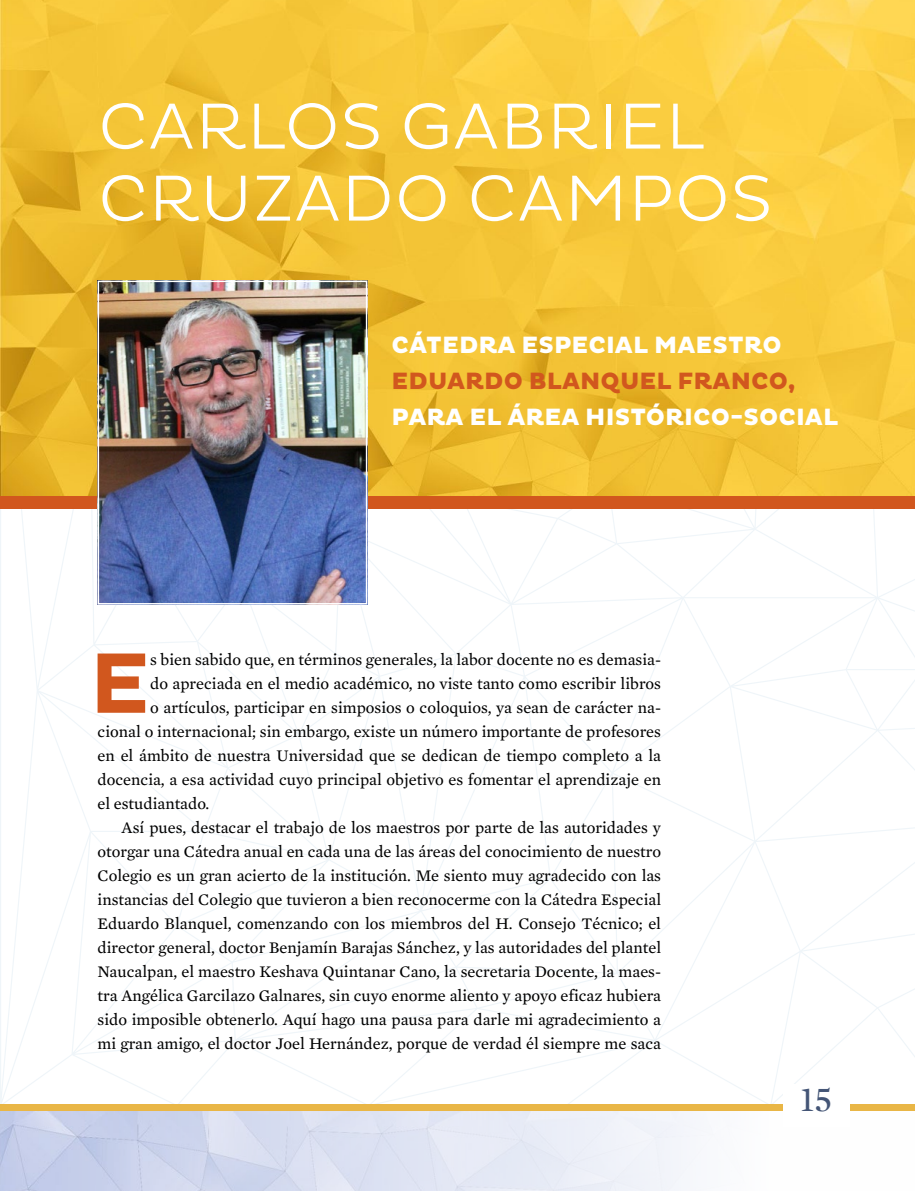
<style>
.page{position:relative;width:915px;height:1191px;background:#fff}
.page>*{position:absolute;margin:0;border:0;box-sizing:border-box;transform-origin:0 0}
.t1{font:700 87.15px "Pluto";color:#d1571e}
.t2{font:300 66px/72px "Pluto";letter-spacing:.015em;color:#fff}
.t3{font:36px "Mercury Display";color:#445576}
.t4{font:800 24px "Pluto";letter-spacing:.005em;color:#fff}
.t5{font:800 24px "Pluto";letter-spacing:.005em;color:#d1571e}
.t6{font:16.5px "Mercury Text G2";color:#000}
</style>
<div class="page">
<svg style="left:1px;top:508px;width:913px;height:596px"></svg>
<svg style="left:0;top:508px;width:1px;height:596px"></svg>
<img style="left:0;top:1110px;width:914px;height:81px">
<div style="left:0;top:1104px;width:914px;height:6px;background:#e9b646"></div>
<img style="left:0;top:0;width:914px;height:496px">
<div style="left:0;top:496px;width:914px;height:12px;background:#d1571e"></div>
<img style="left:101px;top:283px;width:263px;height:318px">
<div style="left:98px;top:280px;width:269px;height:324px;border:2px solid #fff"></div>
<div style="left:782px;top:1084px;width:67px;height:42px;background:#fff"></div>
<h2 class="t2" style="left:98px;top:91px;width:676px">CARLOS GABRIEL<br>CRUZADO CAMPOS</h2>
<h3 class="t4" style="left:391px;top:331px;width:391px">CÁTEDRA ESPECIAL MAESTRO</h3>
<h3 class="t5" style="left:391px;top:367px;width:405px">EDUARDO BLANQUEL FRANCO,</h3>
<h3 class="t4" style="left:391px;top:403px;width:448px">PARA EL ÁREA HISTÓRICO-SOCIAL</h3>
<h1 class="t1" style="left:89px;top:633px;width:62px">E</h1>
<p class="t6" style="left:150px;top:649px;width:512px">s bien sabido que, en términos generales, la labor docente no es demasia-</p>
<p class="t6" style="left:150px;top:673px;width:512px">do apreciada en el medio académico, no viste tanto como escribir libros</p>
<p class="t6" style="left:150px;top:697px;width:512px">o artículos, participar en simposios o coloquios, ya sean de carácter na-</p>
<p class="t6" style="left:97px;top:721px;width:564px">cional o internacional; sin embargo, existe un número importante de profesores</p>
<p class="t6" style="left:97px;top:745px;width:564px">en el ámbito de nuestra Universidad que se dedican de tiempo completo a la</p>
<p class="t6" style="left:97px;top:769px;width:564px">docencia, a esa actividad cuyo principal objetivo es fomentar el aprendizaje en</p>
<p class="t6" style="left:97px;top:793px;width:113px">el estudiantado.</p>
<p class="t6" style="left:122px;top:817px;width:541px">Así pues, destacar el trabajo de los maestros por parte de las autoridades y</p>
<p class="t6" style="left:97px;top:841px;width:565px">otorgar una Cátedra anual en cada una de las áreas del conocimiento de nuestro</p>
<p class="t6" style="left:97px;top:865px;width:565px">Colegio es un gran acierto de la institución. Me siento muy agradecido con las</p>
<p class="t6" style="left:97px;top:889px;width:565px">instancias del Colegio que tuvieron a bien reconocerme con la Cátedra Especial</p>
<p class="t6" style="left:97px;top:913px;width:564px">Eduardo Blanquel, comenzando con los miembros del H. Consejo Técnico; el</p>
<p class="t6" style="left:97px;top:937px;width:565px">director general, doctor Benjamín Barajas Sánchez, y las autoridades del plantel</p>
<p class="t6" style="left:97px;top:961px;width:565px">Naucalpan, el maestro Keshava Quintanar Cano, la secretaria Docente, la maes-</p>
<p class="t6" style="left:97px;top:985px;width:565px">tra Angélica Garcilazo Galnares, sin cuyo enorme aliento y apoyo eficaz hubiera</p>
<p class="t6" style="left:97px;top:1009px;width:564px">sido imposible obtenerlo. Aquí hago una pausa para darle mi agradecimiento a</p>
<p class="t6" style="left:97px;top:1033px;width:564px">mi gran amigo, el doctor Joel Hernández, porque de verdad él siempre me saca</p>
<h3 class="t3" style="left:800px;top:1078px;width:33px">15</h3>
</div>
